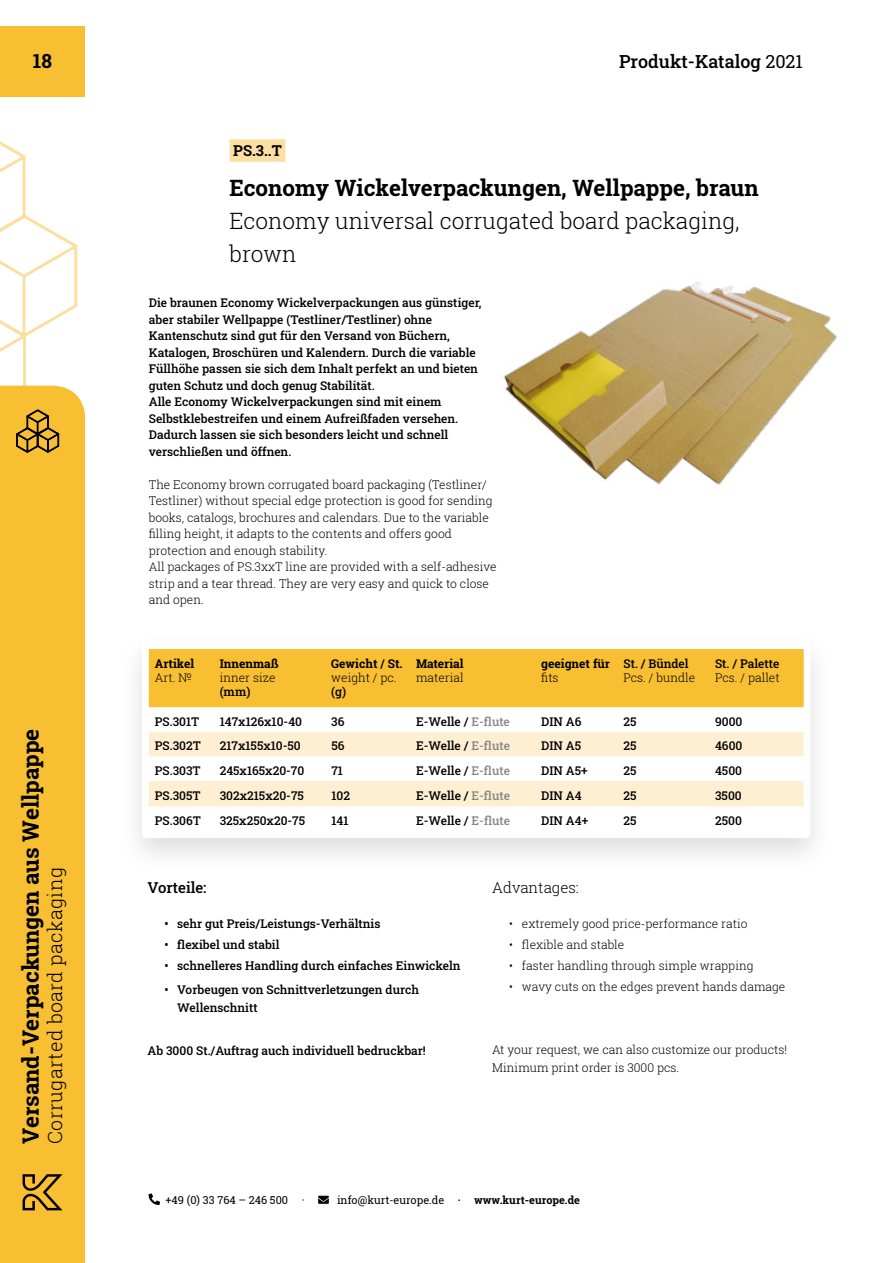
<style>
.page{position:relative;width:893px;height:1263px;background:#fff}
.page>*{position:absolute;margin:0;border:0;box-sizing:border-box;transform-origin:0 0}
.t1{font:700 22.5px "Roboto Slab";color:#000}
.t2{font:300 22.5px/33px "Roboto Slab";color:#000}
.t3{font:300 19.5px "Roboto Slab";letter-spacing:.02em;color:#000}
.t4{font:700 19.5px "Roboto Slab";color:#000}
.t5{font:500 18px "Roboto Slab";color:#000}
.t6{font:300 15px "Roboto Slab";color:#000}
.t7{font:500 15px "Roboto Slab";color:#000}
.t8{font:700 15px "Roboto Slab";color:#000}
.t9{font:500 12px/16.5px "Roboto Slab";color:#000}
.t10{font:300 12px/16.5px "Roboto Slab";color:#000}
.t11{font:700 12px "Roboto Slab";color:#000}
.t12{font:10.95px "Roboto Slab";color:#000}
.s1{font-weight:400}
.s2{color:#878787}
.s3{font-weight:700}
</style>
<div class="page">
<svg style="left:149px;top:1193px;width:11px;height:12px"></svg>
<svg style="left:318px;top:1196px;width:11px;height:8px"></svg>
<div style="left:0;top:397px;width:85px;height:866px;background:#f7bf31"></div>
<svg style="left:0;top:141px;width:78px;height:375px"></svg>
<svg style="left:23px;top:1174px;width:40px;height:36px"></svg>
<div style="left:0;top:27px;width:85px;height:70px;background:#f7bf31"></div>
<img style="left:504px;top:281px;width:333px;height:204px">
<div style="left:230px;top:139px;width:55px;height:23px;background:#fcdfa3"></div>
<div style="left:119px;top:630px;width:715px;height:244px;background:#000;opacity:.13"></div>
<div style="left:142px;top:641px;width:668px;height:197px;background:#fff;border-radius:4px"></div>
<div style="left:149px;top:649px;width:655px;height:58px;background:#f7bf31"></div>
<svg style="left:149px;top:732px;width:655px;height:74px;fill:#feefd3"></svg>
<h2 class="t4" style="left:33px;top:47px;width:21px">18</h2>
<h3 class="t5" style="left:619px;top:49px;width:185px">Produkt-Katalog <span class="s1">2021</span></h3>
<p class="t8" style="left:233px;top:140px;width:50px">PS.3..T</p>
<h1 class="t1" style="left:230px;top:172px;width:531px">Economy Wickelverpackungen, Wellpappe, braun</h1>
<h1 class="t2" style="left:230px;top:204px;width:511px">Economy universal corrugated board packaging, brown</h1>
<p class="t9" style="left:149px;top:294px;width:334px">Die braunen Economy Wickelverpackungen aus günstiger, aber stabiler Wellpappe (Testliner/Testliner) ohne Kantenschutz sind gut für den Versand von Büchern, Katalogen, Broschüren und Kalendern. Durch die variable Füllhöhe passen sie sich dem Inhalt perfekt an und bieten guten Schutz und doch genug Stabilität.<br>Alle Economy Wickelverpackungen sind mit einem Selbstklebestreifen und einem Aufreißfaden versehen.<br>Dadurch lassen sie sich besonders leicht und schnell verschließen und öffnen.</p>
<p class="t10" style="left:149px;top:476px;width:349px">The Economy brown corrugated board packaging (Testliner/ Testliner) without special edge protection is good for sending books, catalogs, brochures and calendars. Due to the variable filling height, it adapts to the contents and offers good protection and enough stability.<br>All packages of PS.3xxT line are provided with a self-adhesive strip and a tear thread. They are very easy and quick to close and open.</p>
<h1 class="t1" style="left:15px;top:1144px;width:416px;rotate:-90deg">Versand-Verpackungen aus Wellpappe</h1>
<h2 class="t3" style="left:42px;top:1144px;width:278px;rotate:-90deg">Corrugarted board packaging</h2>
<p class="t11" style="left:155px;top:655px;width:41px">Artikel</p>
<p class="t10" style="left:155px;top:669px;width:38px">Art. №</p>
<p class="t11" style="left:220px;top:655px;width:60px">Innenmaß</p>
<p class="t10" style="left:220px;top:669px;width:57px">inner size</p>
<p class="t9" style="left:220px;top:683px;width:32px">(mm)</p>
<p class="t11" style="left:331px;top:655px;width:73px">Gewicht / St.</p>
<p class="t10" style="left:331px;top:669px;width:67px">weight / pc.</p>
<p class="t9" style="left:331px;top:683px;width:16px">(g)</p>
<p class="t11" style="left:416px;top:655px;width:49px">Material</p>
<p class="t10" style="left:416px;top:669px;width:49px">material</p>
<p class="t11" style="left:541px;top:655px;width:70px">geeignet für</p>
<p class="t10" style="left:541px;top:669px;width:19px">fits</p>
<p class="t9" style="left:623px;top:655px;width:67px">St. / Bündel</p>
<p class="t10" style="left:623px;top:669px;width:73px">Pcs. / bundle</p>
<p class="t9" style="left:715px;top:655px;width:66px">St. / Palette</p>
<p class="t10" style="left:715px;top:669px;width:66px">Pcs. / pallet</p>
<p class="t9" style="left:155px;top:713px;width:46px">PS.301T</p>
<p class="t9" style="left:220px;top:713px;width:84px">147x126x10-40</p>
<p class="t9" style="left:331px;top:713px;width:15px">36</p>
<p class="t9" style="left:416px;top:713px;width:95px">E-Welle / <span class="s2">E-flute</span></p>
<p class="t9" style="left:541px;top:713px;width:42px">DIN A6</p>
<p class="t9" style="left:623px;top:713px;width:15px">25</p>
<p class="t9" style="left:715px;top:713px;width:29px">9000</p>
<p class="t9" style="left:155px;top:737px;width:48px">PS.302T</p>
<p class="t9" style="left:220px;top:737px;width:83px">217x155x10-50</p>
<p class="t9" style="left:331px;top:737px;width:15px">56</p>
<p class="t9" style="left:416px;top:737px;width:95px">E-Welle / <span class="s2">E-flute</span></p>
<p class="t9" style="left:541px;top:737px;width:41px">DIN A5</p>
<p class="t9" style="left:623px;top:737px;width:15px">25</p>
<p class="t9" style="left:715px;top:737px;width:29px">4600</p>
<p class="t9" style="left:155px;top:762px;width:47px">PS.303T</p>
<p class="t9" style="left:220px;top:762px;width:86px">245x165x20-70</p>
<p class="t9" style="left:331px;top:762px;width:13px">71</p>
<p class="t9" style="left:416px;top:762px;width:95px">E-Welle / <span class="s2">E-flute</span></p>
<p class="t9" style="left:541px;top:762px;width:48px">DIN A5+</p>
<p class="t9" style="left:623px;top:762px;width:15px">25</p>
<p class="t9" style="left:715px;top:762px;width:28px">4500</p>
<p class="t9" style="left:155px;top:787px;width:47px">PS.305T</p>
<p class="t9" style="left:220px;top:787px;width:86px">302x215x20-75</p>
<p class="t9" style="left:331px;top:787px;width:20px">102</p>
<p class="t9" style="left:416px;top:787px;width:95px">E-Welle / <span class="s2">E-flute</span></p>
<p class="t9" style="left:541px;top:787px;width:42px">DIN A4</p>
<p class="t9" style="left:623px;top:787px;width:15px">25</p>
<p class="t9" style="left:715px;top:787px;width:28px">3500</p>
<p class="t9" style="left:155px;top:812px;width:48px">PS.306T</p>
<p class="t9" style="left:220px;top:812px;width:87px">325x250x20-75</p>
<p class="t9" style="left:331px;top:812px;width:19px">141</p>
<p class="t9" style="left:416px;top:812px;width:95px">E-Welle / <span class="s2">E-flute</span></p>
<p class="t9" style="left:541px;top:812px;width:48px">DIN A4+</p>
<p class="t9" style="left:623px;top:812px;width:15px">25</p>
<p class="t9" style="left:715px;top:812px;width:28px">2500</p>
<p class="t7" style="left:147px;top:877px;width:61px">Vorteile:</p>
<p class="t9" style="left:164px;top:915px;width:218px">• sehr gut Preis/Leistungs-Verhältnis</p>
<p class="t9" style="left:164px;top:936px;width:117px">• flexibel und stabil</p>
<p class="t9" style="left:164px;top:957px;width:298px">• schnelleres Handling durch einfaches Einwickeln</p>
<p class="t9" style="left:177px;top:981px;width:243px;line-height:18px;text-indent:-13px">• Vorbeugen von Schnittverletzungen durch<br>Wellenschnitt</p>
<p class="t9" style="left:147px;top:1042px;width:280px">Ab 3000 St./Auftrag auch individuell bedruckbar!</p>
<p class="t6" style="left:492px;top:877px;width:88px">Advantages:</p>
<p class="t10" style="left:509px;top:915px;width:240px">• extremely good price-performance ratio</p>
<p class="t10" style="left:509px;top:936px;width:117px">• flexible and stable</p>
<p class="t10" style="left:509px;top:957px;width:246px">• faster handling through simple wrapping</p>
<p class="t10" style="left:509px;top:978px;width:278px">• wavy cuts on the edges prevent hands damage</p>
<p class="t10" style="left:492px;top:1040px;width:296px;line-height:18px">At your request, we can also customize our products!<br>Minimum print order is 3000 pcs.</p>
<p class="t12" style="left:165px;top:1192px;width:141px">+49 (0) 33 764 – 246 500 ·</p>
<p class="t12" style="left:337px;top:1192px;width:244px">info@kurt-europe.de <span class="s3">· www.kurt-europe.de</span></p>
</div>
